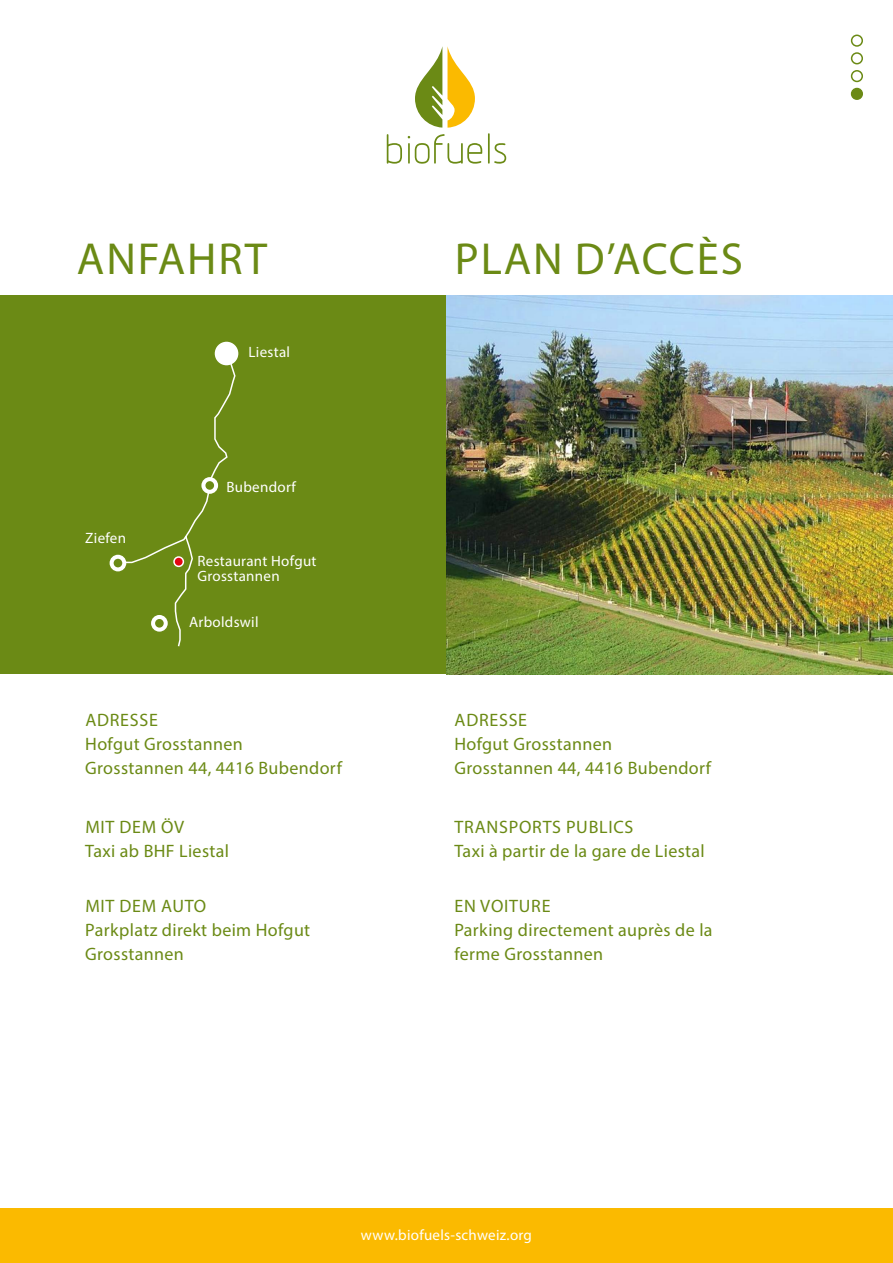
<style>
.page{position:relative;width:893px;height:1263px;background:#fff}
.page>*{position:absolute;margin:0;border:0;box-sizing:border-box;transform-origin:0 0}
.t1{font:45px "Myriad Pro";letter-spacing:.04em;color:#6b8a15}
.t2{font:18px/24px "Myriad Pro";letter-spacing:.02em;color:#6b8a15}
.t3{font:15px/15px "Myriad Pro";letter-spacing:.02em;color:#fff}
</style>
<div class="page">
<div style="left:0;top:296px;width:446px;height:378px;background:#6b8a15"></div>
<div style="left:0;top:1209px;width:893px;height:54px;background:#fbba00"></div>
<svg style="left:415px;top:46px;width:60px;height:82px"></svg>
<svg style="left:387px;top:134px;width:15px;height:30px"></svg>
<svg style="left:408px;top:134px;width:74px;height:30px"></svg>
<hr style="left:488px;top:133px;width:2px;height:31px;background:#6b8a15">
<svg style="left:494px;top:143px;width:12px;height:21px"></svg>
<div style="left:215px;top:342px;width:23px;height:23px;background:#fff;border-radius:50%"></div>
<svg style="left:110px;top:358px;width:126px;height:289px"></svg>
<img style="left:446px;top:296px;width:447px;height:378px">
<div style="left:851px;top:35px;width:12px;height:12px;border:2px solid #6b8a15;border-radius:50%"></div>
<div style="left:851px;top:52px;width:12px;height:12px;border:2px solid #6b8a15;border-radius:50%"></div>
<div style="left:851px;top:70px;width:12px;height:12px;border:2px solid #6b8a15;border-radius:50%"></div>
<div style="left:852px;top:89px;width:10px;height:10px;background:#6b8a15;border-radius:50%"></div>
<div style="left:851px;top:88px;width:12px;height:12px;border:2px solid #6b8a15;border-radius:50%"></div>
<h1 class="t1" style="left:77px;top:231px;width:192px">ANFAHRT</h1>
<h1 class="t1" style="left:455px;top:231px;width:289px">PLAN D’ACCÈS</h1>
<p class="t3" style="left:249px;top:344px;width:43px">Liestal</p>
<p class="t3" style="left:85px;top:530px;width:42px">Ziefen</p>
<p class="t3" style="left:226px;top:479px;width:71px">Bubendorf</p>
<p class="t3" style="left:197px;top:553px;width:121px">Restaurant Hofgut<br>Grosstannen</p>
<p class="t3" style="left:189px;top:614px;width:71px">Arboldswil</p>
<p class="t2" style="left:85px;top:708px;width:258px">ADRESSE<br>Hofgut Grosstannen<br>Grosstannen 44, 4416 Bubendorf</p>
<p class="t2" style="left:85px;top:815px;width:145px">MIT DEM ÖV<br>Taxi ab BHF Liestal</p>
<p class="t2" style="left:85px;top:894px;width:226px">MIT DEM AUTO<br>Parkplatz direkt beim Hofgut<br>Grosstannen</p>
<p class="t2" style="left:454px;top:708px;width:258px">ADRESSE<br>Hofgut Grosstannen<br>Grosstannen 44, 4416 Bubendorf</p>
<p class="t2" style="left:454px;top:815px;width:252px">TRANSPORTS PUBLICS<br>Taxi à partir de la gare de Liestal</p>
<p class="t2" style="left:454px;top:894px;width:260px">EN VOITURE<br>Parking directement auprès de la ferme Grosstannen</p>
<p class="t3" style="left:361px;top:1227px;width:173px">www.biofuels-schweiz.org</p>
</div>
